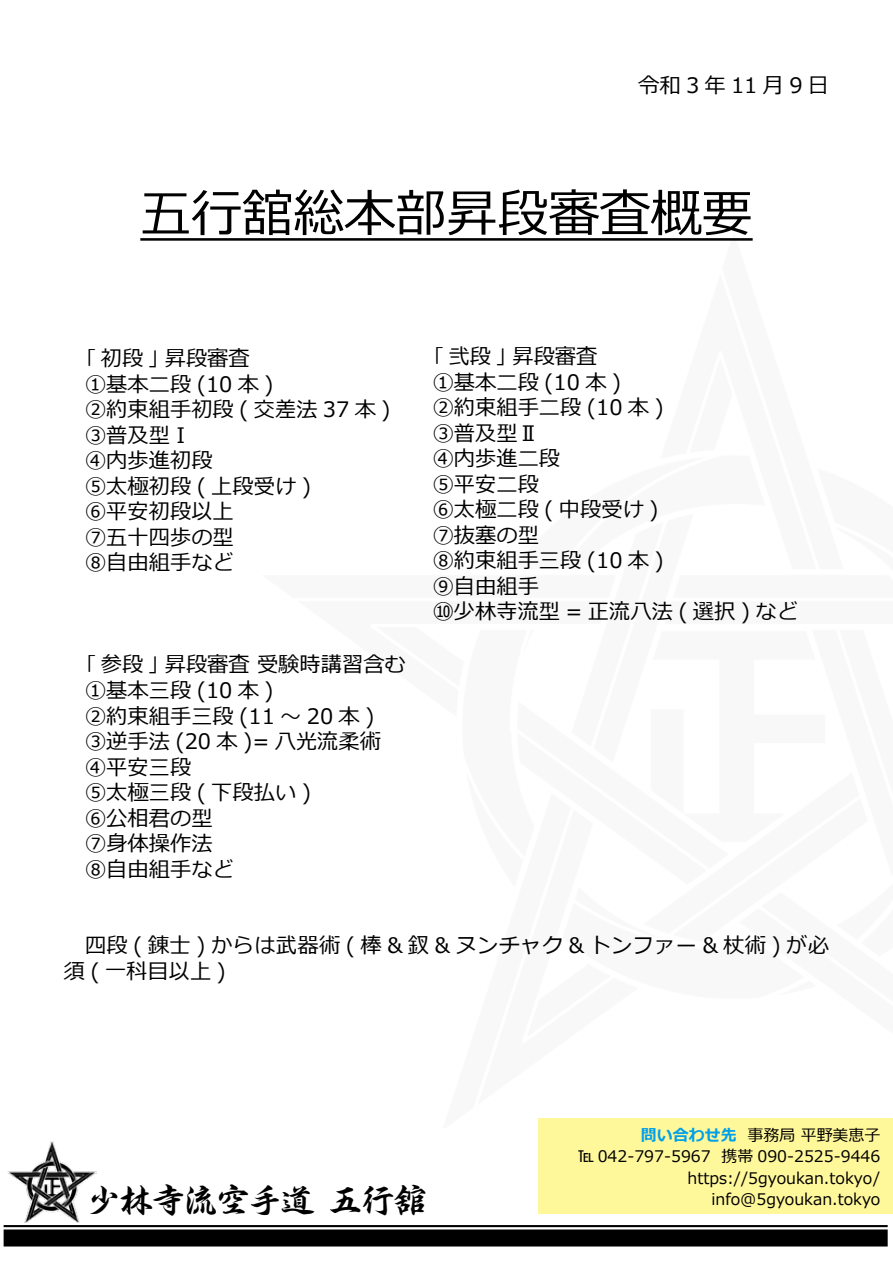
<style>
.page{position:relative;width:893px;height:1263px;background:#fff}
.page>*{position:absolute;margin:0;border:0;box-sizing:border-box;transform-origin:0 0}
.t1{font:51px "Meiryo";color:#000}
.t2{font:34.05px "Hiragino Gyo DS W8 90 ms RKSJ H";letter-spacing:-.05em;color:#000}
.t3{font:21.3px/25.5px "Meiryo";color:#000}
.t4{font:15.9px "Meiryo";color:#000}
.t5{font:700 15.9px "Meiryo";color:#00a0e9}
</style>
<div class="page">
<div style="left:539px;top:1118px;width:354px;height:95px;background:#fff89b"></div>
<div style="left:4px;top:1229px;width:884px;height:17px;background:#000"></div>
<hr style="left:4px;top:1225px;width:884px;height:2px;background:#000">
<img style="left:7px;top:1141px;width:89px;height:81px">
<hr style="left:140px;top:238px;width:613px;height:3px;background:#000">
<p class="t3" style="left:638px;top:74px;width:192px">令和 3 年 11 月 9 日</p>
<h1 class="t1" style="left:140px;top:178px;width:614px">五行舘総本部昇段審査概要</h1>
<p class="t3" style="left:85px;top:347px;width:307px">｢初段｣昇段審査<br>①基本二段 (10 本 (<br>②約束組手初段 ( 交差法 37 本 (<br>③普及型Ⅰ<br>④内歩進初段<br>⑤太極初段 ( 上段受け (<br>⑥平安初段以上<br>⑦五十四歩の型<br>⑧自由組手など</p>
<p class="t3" style="left:85px;top:653px;width:322px">｢参段｣昇段審査受験時講習含む<br>①基本三段 (10 本 (<br>②約束組手三段 (11 ～ 20 本 (<br>③逆手法 (20 本 )= 八光流柔術<br>④平安三段<br>⑤太極三段 ( 下段払い (<br>⑥公相君の型<br>⑦身体操作法<br>⑧自由組手など</p>
<p class="t3" style="left:433px;top:345px;width:367px">｢弐段｣昇段審査<br>①基本二段 (10 本 (<br>②約束組手二段 (10 本 (<br>③普及型Ⅱ<br>④内歩進二段<br>⑤平安二段<br>⑥太極二段 ( 中段受け (<br>⑦抜塞の型<br>⑧約束組手三段 (10 本 (<br>⑨自由組手<br>⑩少林寺流型 = 正流八法 ( 選択 ) など</p>
<p class="t3" style="left:64px;top:934px;width:767px;text-indent:21px">四段 ( 錬士 ) からは武器術 ( 棒 &amp; 釵 &amp; ヌンチャク &amp; トンファー &amp; 杖術 ) が必須 ( 一科目以上 (</p>
<h2 class="t2" style="left:87px;top:1183px;width:342px">少林寺流空手道五行舘</h2>
<p class="t4" style="left:747px;top:1124px;width:134px">事務局平野美恵子</p>
<p class="t5" style="left:641px;top:1124px;width:97px">問い合わせ先</p>
<p class="t4" style="left:722px;top:1145px;width:160px">携帯 090-2525-9446</p>
<p class="t4" style="left:578px;top:1145px;width:134px">℡ 042-797-5967</p>
<p class="t4" style="left:687px;top:1167px;width:194px">https://5gyoukan.tokyo/</p>
<p class="t4" style="left:711px;top:1188px;width:170px">info@5gyoukan.tokyo</p>
</div>
